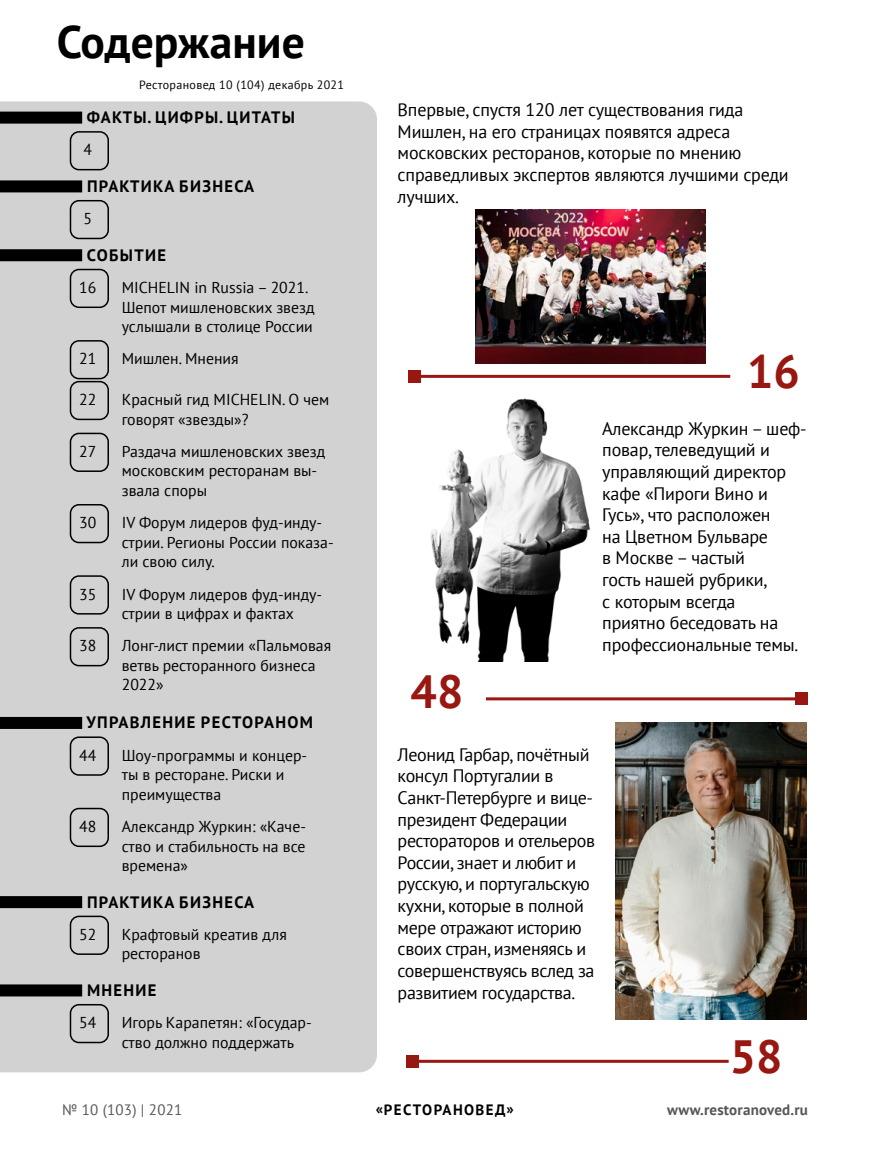
<style>
.page{position:relative;width:893px;height:1149px;background:#fff}
.page>*{position:absolute;margin:0;border:0;box-sizing:border-box;transform-origin:0 0}
.t1{font:700 46.5px "PT Sans";color:#981711}
.t2{font:700 45.6px "PT Sans";color:#000}
.t3{font:18px/21.6px "PT Sans";letter-spacing:-.02em;color:#000}
.t4{font:700 16.5px "PT Sans";letter-spacing:.08em;color:#000}
.t5{font:15.75px/19.5px "PT Sans";color:#000}
.t6{font:700 15px "PT Sans";letter-spacing:.015em;color:#575756}
.t7{font:700 15px "PT Sans";letter-spacing:.095em;color:#000}
.t8{font:15px "PT Sans";letter-spacing:.015em;color:#575756}
.t9{font:12px "PT Sans";letter-spacing:.03em;color:#000}
</style>
<div class="page">
<img style="left:408px;top:382px;width:183px;height:279px">
<div style="left:0;top:101px;width:377px;height:970px;background:#d2d2d2"></div>
<hr style="left:414px;top:375px;width:316px;height:3px;background:#981711">
<div style="left:408px;top:370px;width:12px;height:12px;background:#981711"></div>
<hr style="left:413px;top:1059px;width:316px;height:3px;background:#981711">
<div style="left:407px;top:1054px;width:12px;height:12px;background:#981711"></div>
<hr style="left:486px;top:697px;width:316px;height:3px;background:#981711">
<div style="left:796px;top:692px;width:12px;height:12px;background:#981711"></div>
<div style="left:0;top:112px;width:82px;height:12px;background:#000"></div>
<div style="left:0;top:180px;width:82px;height:12px;background:#000"></div>
<div style="left:0;top:249px;width:82px;height:12px;background:#000"></div>
<div style="left:0;top:716px;width:82px;height:12px;background:#000"></div>
<div style="left:0;top:895px;width:82px;height:12px;background:#000"></div>
<div style="left:0;top:984px;width:82px;height:12px;background:#000"></div>
<div style="left:70px;top:131px;width:39px;height:39px;border:2px solid #000;border-radius:9px"></div>
<div style="left:70px;top:200px;width:39px;height:39px;border:2px solid #000;border-radius:9px"></div>
<div style="left:70px;top:269px;width:39px;height:39px;border:2px solid #000;border-radius:9px"></div>
<div style="left:70px;top:340px;width:39px;height:39px;border:2px solid #000;border-radius:9px"></div>
<div style="left:70px;top:381px;width:39px;height:39px;border:2px solid #000;border-radius:9px"></div>
<div style="left:70px;top:432px;width:39px;height:40px;border:2px solid #000;border-radius:9px"></div>
<div style="left:70px;top:504px;width:39px;height:39px;border:2px solid #000;border-radius:9px"></div>
<div style="left:70px;top:575px;width:39px;height:39px;border:2px solid #000;border-radius:9px"></div>
<div style="left:70px;top:627px;width:39px;height:39px;border:2px solid #000;border-radius:9px"></div>
<div style="left:70px;top:736px;width:39px;height:39px;border:2px solid #000;border-radius:9px"></div>
<div style="left:70px;top:807px;width:39px;height:39px;border:2px solid #000;border-radius:9px"></div>
<div style="left:70px;top:915px;width:39px;height:39px;border:2px solid #000;border-radius:9px"></div>
<div style="left:70px;top:1003px;width:39px;height:39px;border:2px solid #000;border-radius:9px"></div>
<img style="left:475px;top:209px;width:231px;height:154px">
<img style="left:615px;top:722px;width:192px;height:296px">
<h2 class="t2" style="left:57px;top:12px;width:250px">Содержание</h2>
<p class="t9" style="left:139px;top:77px;width:206px">Ресторановед 10 (104) декабрь 2021</p>
<p class="t4" style="left:87px;top:106px;width:210px">ФАКТЫ. ЦИФРЫ. ЦИТАТЫ</p>
<p class="t5" style="left:83px;top:140px;width:10px">4</p>
<p class="t4" style="left:87px;top:175px;width:169px">ПРАКТИКА БИЗНЕСА</p>
<p class="t5" style="left:83px;top:208px;width:10px">5</p>
<p class="t4" style="left:87px;top:244px;width:81px">СОБЫТИЕ</p>
<p class="t5" style="left:79px;top:277px;width:19px">16</p>
<p class="t5" style="left:122px;top:277px;width:194px">MICHELIN in Russia – 2021.<br>Шепот мишленовских звезд услышали в столице России</p>
<p class="t5" style="left:79px;top:348px;width:19px">21</p>
<p class="t5" style="left:122px;top:348px;width:118px">Мишлен. Мнения</p>
<p class="t5" style="left:79px;top:389px;width:19px">22</p>
<p class="t5" style="left:122px;top:389px;width:209px">Красный гид MICHELIN. О чем говорят «звезды»?</p>
<p class="t5" style="left:79px;top:441px;width:19px">27</p>
<p class="t5" style="left:122px;top:441px;width:205px">Раздача мишленовских звезд московским ресторанам вы&shy;звала споры</p>
<p class="t5" style="left:79px;top:512px;width:19px">30</p>
<p class="t5" style="left:122px;top:512px;width:213px">IV Форум лидеров фуд-инду&shy;стрии. Регионы России показа&shy;ли свою силу.</p>
<p class="t5" style="left:79px;top:583px;width:19px">35</p>
<p class="t5" style="left:122px;top:583px;width:202px">IV Форум лидеров фуд-инду&shy;стрии в цифрах и фактах</p>
<p class="t5" style="left:79px;top:635px;width:19px">38</p>
<p class="t5" style="left:122px;top:635px;width:211px">Лонг-лист премии «Пальмовая ветвь ресторанного бизнеса<br>2022»</p>
<p class="t4" style="left:87px;top:711px;width:228px">УПРАВЛЕНИЕ РЕСТОРАНОМ</p>
<p class="t5" style="left:79px;top:744px;width:19px">44</p>
<p class="t5" style="left:122px;top:744px;width:187px">Шоу-программы и концер&shy;ты в ресторане. Риски и преимущества</p>
<p class="t5" style="left:79px;top:816px;width:19px">48</p>
<p class="t5" style="left:122px;top:816px;width:186px;text-align:justify">Александр Журкин: «Каче&shy;ство и стабильность на все времена»</p>
<p class="t4" style="left:87px;top:890px;width:169px">ПРАКТИКА БИЗНЕСА</p>
<p class="t5" style="left:79px;top:923px;width:19px">52</p>
<p class="t5" style="left:122px;top:923px;width:167px">Крафтовый креатив для ресторанов</p>
<p class="t4" style="left:87px;top:978px;width:71px">МНЕНИЕ</p>
<p class="t5" style="left:79px;top:1012px;width:19px">54</p>
<p class="t5" style="left:122px;top:1012px;width:192px">Игорь Карапетян: «Государ&shy;ство должно поддержать</p>
<p class="t3" style="left:398px;top:98px;width:393px">Впервые, спустя 120 лет существования гида Мишлен, на его страницах появятся адреса московских ресторанов, которые по мнению справедливых экспертов являются лучшими среди лучших.</p>
<h1 class="t1" style="left:747px;top:341px;width:54px">16</h1>
<h1 class="t1" style="left:411px;top:660px;width:54px">48</h1>
<p class="t3" style="left:602px;top:417px;width:206px">Александр Журкин – шеф&shy;повар, телеведущий и управляющий директор кафе «Пироги Вино и<br>Гусь», что расположен<br>на Цветном Бульваре<br>в Москве – частый<br>гость нашей рубрики,<br>с которым всегда<br>приятно беседовать на профессиональные темы.</p>
<p class="t3" style="left:398px;top:743px;width:199px">Леонид Гарбар, почётный консул Португалии в<br>Санкт-Петербурге и вице&shy;президент Федерации рестораторов и отельеров<br>России, знает и любит и русскую, и португальскую кухни, которые в полной мере отражают историю своих стран, изменяясь и совершенствуясь вслед за развитием государства.</p>
<h1 class="t1" style="left:730px;top:1025px;width:54px">58</h1>
<p class="t8" style="left:62px;top:1099px;width:122px">№ 10 (103) | 2021</p>
<p class="t7" style="left:376px;top:1099px;width:139px">«РЕСТОРАНОВЕД»</p>
<p class="t6" style="left:667px;top:1099px;width:142px">www.restoranoved.ru</p>
</div>
